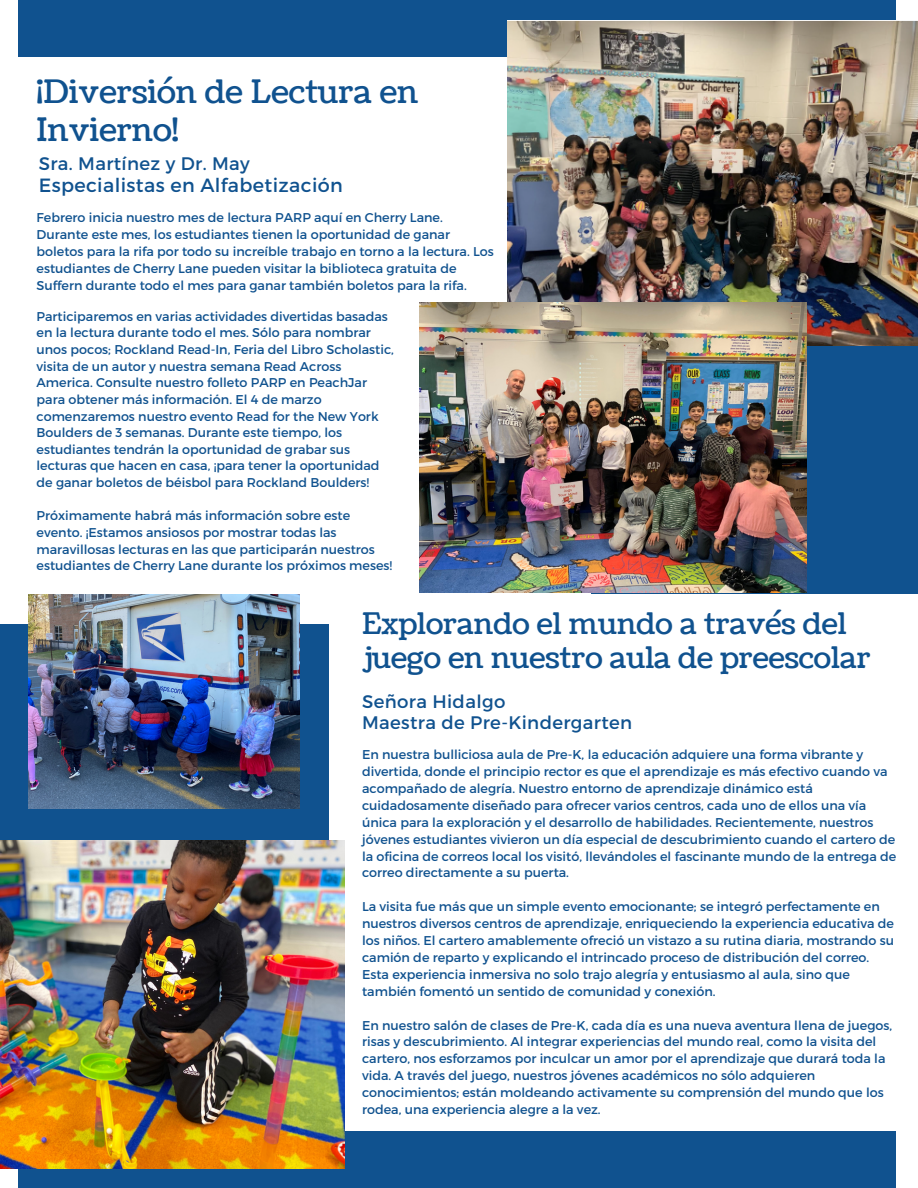
<style>
.page{position:relative;width:918px;height:1188px;background:#fff}
.page>*{position:absolute;margin:0;border:0;box-sizing:border-box;transform-origin:0 0}
.t1{font:32.1px/37.8px "Coustard";color:#10528f}
.t2{font:29.55px/34.8px "Coustard";color:#10528f}
.t3{font:19.2px "Montserrat";letter-spacing:.02em;color:#10528f}
.t4{font:18.15px/21.3px "Montserrat";letter-spacing:.02em;color:#10528f}
.t5{font:12.75px/17px "Montserrat";color:#10528f}
</style>
<div class="page">
<div style="left:592px;top:34px;width:326px;height:559px;background:#10528f"></div>
<div style="left:0;top:625px;width:328px;height:525px;background:#10528f"></div>
<div style="left:19px;top:0;width:877px;height:57px;background:#10528f"></div>
<div style="left:19px;top:1131px;width:877px;height:57px;background:#10528f"></div>
<img style="left:507px;top:20px;width:411px;height:325px">
<img style="left:420px;top:302px;width:387px;height:290px">
<img style="left:28px;top:594px;width:272px;height:215px">
<img style="left:0;top:841px;width:344px;height:327px">
<p class="t1" style="left:37px;top:74px;width:383px">¡Diversión de Lectura en<br>Invierno!</p>
<p class="t4" style="left:39px;top:152px;width:213px">Sra. Martínez y Dr. May</p>
<p class="t3" style="left:39px;top:173px;width:306px">Especialistas en Alfabetización</p>
<p class="t5" style="left:37px;top:208px;width:459px">Febrero inicia nuestro mes de lectura PARP aquí en Cherry Lane.<br>Durante este mes, los estudiantes tienen la oportunidad de ganar boletos para la rifa por todo su increíble trabajo en torno a la lectura. Los estudiantes de Cherry Lane pueden visitar la biblioteca gratuita de Suffern durante todo el mes para ganar también boletos para la rifa.</p>
<p class="t5" style="left:37px;top:307px;width:359px">Participaremos en varias actividades divertidas basadas en la lectura durante todo el mes. Sólo para nombrar unos pocos; Rockland Read-In, Feria del Libro Scholastic, visita de un autor y nuestra semana Read Across America. Consulte nuestro folleto PARP en PeachJar para obtener más información. El 4 de marzo comenzaremos nuestro evento Read for the New York Boulders de 3 semanas. Durante este tiempo, los estudiantes tendrán la oportunidad de grabar sus lecturas que hacen en casa, ¡para tener la oportunidad de ganar boletos de béisbol para Rockland Boulders!</p>
<p class="t5" style="left:37px;top:507px;width:357px">Próximamente habrá más información sobre este evento. ¡Estamos ansiosos por mostrar todas las maravillosas lecturas en las que participarán nuestros estudiantes de Cherry Lane durante los próximos meses!</p>
<p class="t2" style="left:362px;top:607px;width:510px">Explorando el mundo a través del juego en nuestro aula de preescolar</p>
<h1 class="t4" style="left:362px;top:690px;width:272px">Señora Hidalgo<br>Maestra de Pre-Kindergarten</h1>
<h2 class="t5" style="left:362px;top:746px;width:536px">En nuestra bulliciosa aula de Pre-K, la educación adquiere una forma vibrante y divertida, donde el principio rector es que el aprendizaje es más efectivo cuando va acompañado de alegría. Nuestro entorno de aprendizaje dinámico está cuidadosamente diseñado para ofrecer varios centros, cada uno de ellos una vía única para la exploración y el desarrollo de habilidades. Recientemente, nuestros jóvenes estudiantes vivieron un día especial de descubrimiento cuando el cartero de la oficina de correos local los visitó, llevándoles el fascinante mundo de la entrega de correo directamente a su puerta.</h2>
<p class="t5" style="left:362px;top:898px;width:533px">La visita fue más que un simple evento emocionante; se integró perfectamente en nuestros diversos centros de aprendizaje, enriqueciendo la experiencia educativa de los niños. El cartero amablemente ofreció un vistazo a su rutina diaria, mostrando su camión de reparto y explicando el intrincado proceso de distribución del correo.<br>Esta experiencia inmersiva no solo trajo alegría y entusiasmo al aula, sino que también fomentó un sentido de comunidad y conexión.</p>
<p class="t5" style="left:362px;top:1016px;width:532px">En nuestro salón de clases de Pre-K, cada día es una nueva aventura llena de juegos, risas y descubrimiento. Al integrar experiencias del mundo real, como la visita del cartero, nos esforzamos por inculcar un amor por el aprendizaje que durará toda la vida. A través del juego, nuestros jóvenes académicos no sólo adquieren conocimientos; están moldeando activamente su comprensión del mundo que los rodea, una experiencia alegre a la vez.</p>
</div>
